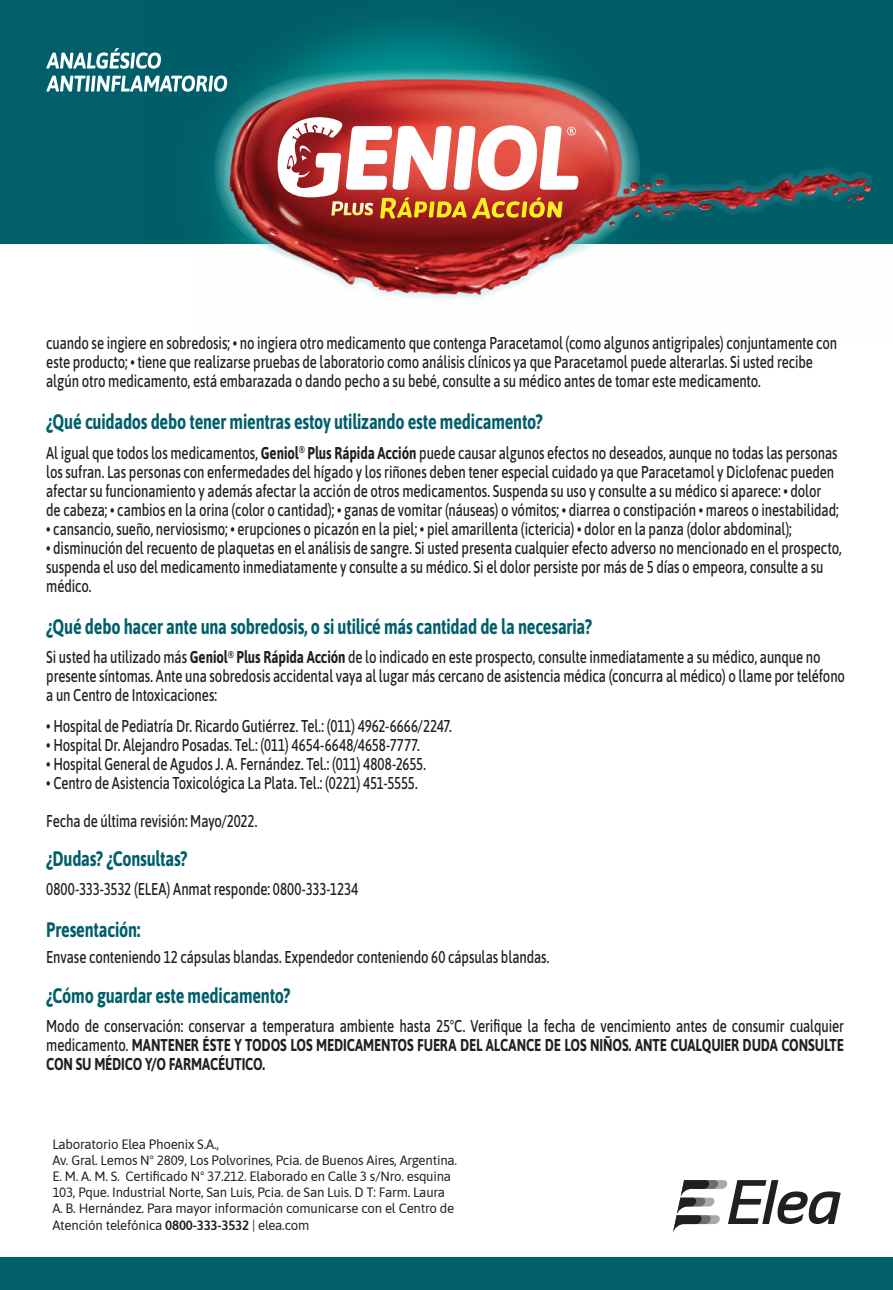
<style>
.page{position:relative;width:893px;height:1290px;background:#fff}
.page>*{position:absolute;margin:0;border:0;box-sizing:border-box;transform-origin:0 0}
.t1{font:700 21px "Asap";letter-spacing:-.015em;color:#005f6a;scale:.77 1}
.t2{font:500 17.1px/19px "Asap";letter-spacing:-.01em;color:#231f20;scale:.77 1}
.t3{font:13.5px/16.2px "Asap";letter-spacing:-.015em;color:#231f20}
.s1{font-weight:700}
.s2{font-weight:400}
</style>
<div class="page">
<div style="left:0;top:1257px;width:893px;height:32px;background:#005f6a"></div>
<svg style="left:673px;top:1180px;width:168px;height:52px"></svg>
<div style="left:0;top:0;width:893px;height:243px;background:#005f6a"></div>
<svg style="left:46px;top:48px;width:100px;height:21px"></svg>
<svg style="left:46px;top:75px;width:100px;height:17px"></svg>
<img style="left:146px;top:52px;width:51px;height:40px">
<img style="left:197px;top:25px;width:696px;height:275px">
<svg style="left:278px;top:117px;width:300px;height:101px;background:#db9082"></svg>
<p class="t2" style="left:46px;top:332px;width:1029px">cuando se ingiere en sobredosis; • no ingiera otro medicamento que contenga Paracetamol (como algunos antigripales) conjuntamente con este producto; • tiene que realizarse pruebas de laboratorio como análisis clínicos ya que Paracetamol puede alterarlas. Si usted recibe algún otro medicamento, está embarazada o dando pecho a su bebé, consulte a su médico antes de tomar este medicamento.</p>
<p class="t1" style="left:46px;top:406px;width:646px">¿Qué cuidados debo tener mientras estoy utilizando este medicamento?</p>
<p class="t2" style="left:46px;top:442px;width:1031px">Al igual que todos los medicamentos, <span class="s1">Geniol</span><sup>®</sup> <span class="s1">Plus Rápida Acción</span> puede causar algunos efectos no deseados, aunque no todas las personas los sufran. Las personas con enfermedades del hígado y los riñones deben tener especial cuidado ya que Paracetamol y Diclofenac pueden afectar su funcionamiento y además afectar la acción de otros medicamentos. Suspenda su uso y consulte a su médico si aparece: • dolor de cabeza; • cambios en la orina (color o cantidad); • ganas de vomitar (náuseas) o vómitos; • diarrea o constipación • mareos o inestabilidad;</p>
<p class="t2" style="left:46px;top:518px;width:970px">• cansancio, sueño, nerviosismo; • erupciones o picazón en la piel; • piel amarillenta (ictericia) • dolor en la panza (dolor abdominal);</p>
<p class="t2" style="left:46px;top:537px;width:1035px">• disminución del recuento de plaquetas en el análisis de sangre. Si usted presenta cualquier efecto adverso no mencionado en el prospecto, suspenda el uso del medicamento inmediatamente y consulte a su médico. Si el dolor persiste por más de 5 días o empeora, consulte a su médico.</p>
<p class="t1" style="left:46px;top:611px;width:710px">¿Qué debo hacer ante una sobredosis, o si utilicé más cantidad de la necesaria?</p>
<p class="t2" style="left:46px;top:647px;width:1039px">Si usted ha utilizado más <span class="s1">Geniol</span><sup>®</sup> <span class="s1">Plus Rápida Acción</span> de lo indicado en este prospecto, consulte inmediatamente a su médico, aunque no presente síntomas. Ante una sobredosis accidental vaya al lugar más cercano de asistencia médica (concurra al médico) o llame por teléfono a un Centro de Intoxicaciones:</p>
<p class="t2" style="left:46px;top:716px;width:528px">• Hospital de Pediatría Dr. Ricardo Gutiérrez. Tel.: (011) 4962-6666/2247.</p>
<p class="t2" style="left:46px;top:735px;width:486px">• Hospital Dr. Alejandro Posadas. Tel.: (011) 4654-6648/4658-7777.</p>
<p class="t2" style="left:46px;top:754px;width:495px">• Hospital General de Agudos J. A. Fernández. Tel.: (011) 4808-2655.</p>
<p class="t2" style="left:46px;top:773px;width:484px">• Centro de Asistencia Toxicológica La Plata. Tel.: (0221) 451-5555.</p>
<p class="t2" style="left:46px;top:811px;width:276px">Fecha de última revisión: Mayo/2022.</p>
<p class="t1" style="left:46px;top:843px;width:185px">¿Dudas? ¿Consultas?</p>
<p class="t2" style="left:46px;top:878px;width:407px">0800-333-3532 (ELEA) Anmat responde: 0800-333-1234</p>
<p class="t1" style="left:46px;top:914px;width:124px">Presentación:</p>
<p class="t2" style="left:46px;top:947px;width:655px">Envase conteniendo 12 cápsulas blandas. Expendedor conteniendo 60 cápsulas blandas.</p>
<p class="t1" style="left:46px;top:980px;width:319px">¿Cómo guardar este medicamento?</p>
<p class="t2" style="left:46px;top:1015px;width:1037px;text-align:justify">Modo de conservación: conservar a temperatura ambiente hasta 25°C. Verifique la fecha de vencimiento antes de consumir cualquier medicamento. <span class="s2">MANTENER ÉSTE Y TODOS LOS MEDICAMENTOS FUERA DEL ALCANCE DE LOS NIÑOS. ANTE CUALQUIER DUDA CONSULTE CON SU MÉDICO Y/O FARMACÉUTICO.</span></p>
<p class="t3" style="left:52px;top:1134px;width:406px">Laboratorio Elea Phoenix S.A.,<br>Av. Gral. Lemos N° 2809, Los Polvorines, Pcia. de Buenos Aires, Argentina.<br>E. M. A. M. S. Certificado Nº 37.212. Elaborado en Calle 3 s/Nro. esquina 103, Pque. Industrial Norte, San Luis, Pcia. de San Luis. D T: Farm. Laura A. B. Hernández. Para mayor información comunicarse con el Centro de Atención telefónica 0800-333-3532 | elea.com</p>
</div>
